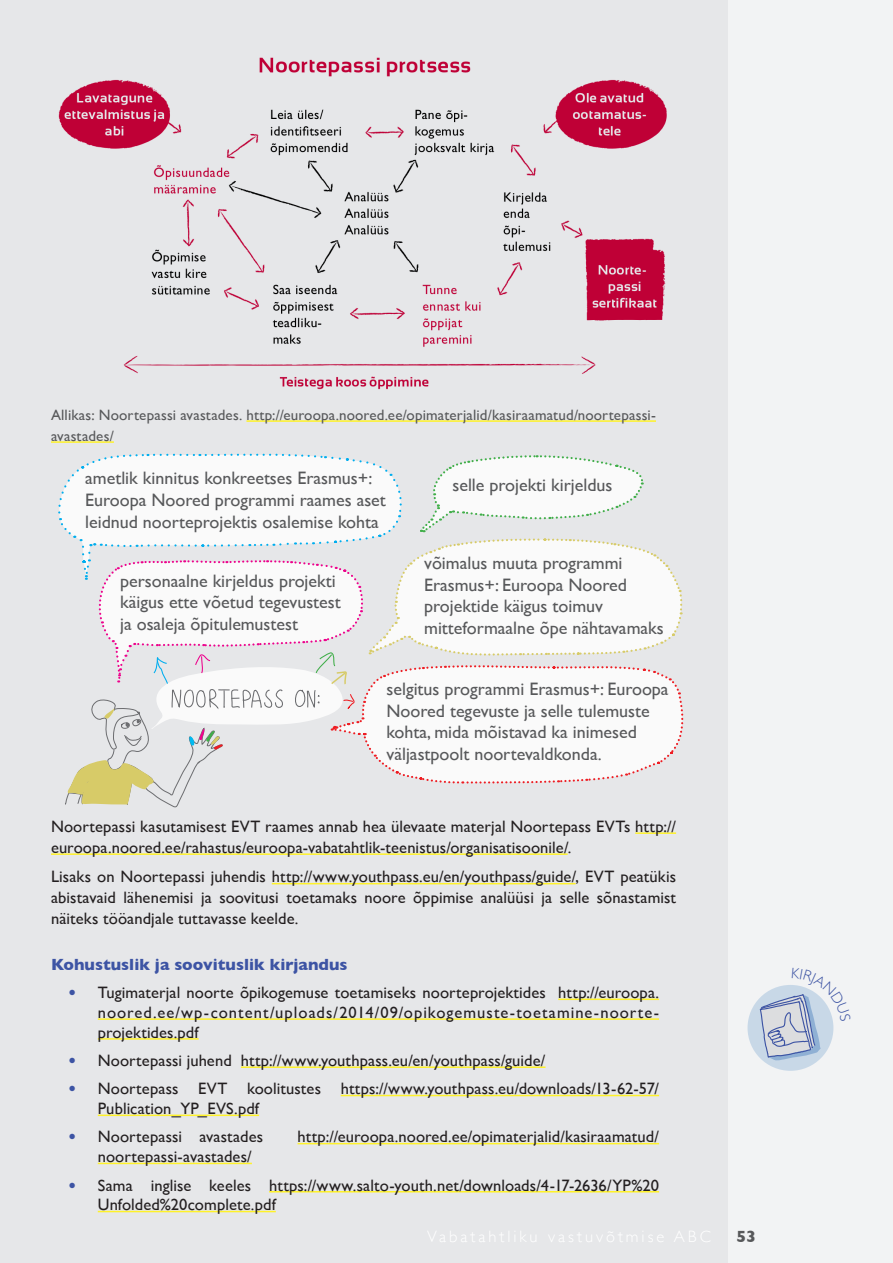
<style>
.page{position:relative;width:893px;height:1263px;background:#fff}
.page>*{position:absolute;margin:0;border:0;box-sizing:border-box;transform-origin:0 0}
.t1{font:18px/21.6px "Gill Sans";color:#57585a}
.Põhi_text_-_Paragrap{font:16.5px/19.8px "Gill Sans";letter-spacing:.005em;color:#231f20}
.t2{font:700 16.5px "Gill Sans";color:#3d54a4}
.t3{font:700 16.5px "Gill Sans";color:#57585a}
.Põhi_text_-_Paragrap-2{font:15px/21px "Gill Sans";letter-spacing:.01em;color:#57585a}
.s1{font-weight:700;color:#3d54a4}
</style>
<div class="page">
<div style="left:727px;top:0;width:166px;height:1263px;background:#f2f3f4"></div>
<div style="left:0;top:0;width:727px;height:1263px;background:#e6e7e9"></div>
<hr style="left:246px;top:420px;width:410px;height:2px;background:#fff229">
<hr style="left:51px;top:441px;width:63px;height:2px;background:#fff229">
<hr style="left:635px;top:832px;width:41px;height:2px;background:#fff229">
<hr style="left:51px;top:853px;width:517px;height:2px;background:#fff229">
<hr style="left:272px;top:883px;width:304px;height:1px;background:#fff229">
<hr style="left:558px;top:998px;width:101px;height:2px;background:#fff229">
<hr style="left:98px;top:1018px;width:561px;height:2px;background:#fff229">
<hr style="left:98px;top:1038px;width:101px;height:2px;background:#fff229">
<hr style="left:241px;top:1066px;width:304px;height:2px;background:#fff229">
<hr style="left:341px;top:1095px;width:318px;height:1px;background:#fff229">
<hr style="left:98px;top:1114px;width:161px;height:2px;background:#fff229">
<hr style="left:298px;top:1143px;width:361px;height:1px;background:#fff229">
<hr style="left:98px;top:1163px;width:154px;height:1px;background:#fff229">
<hr style="left:269px;top:1191px;width:390px;height:1px;background:#fff229">
<hr style="left:98px;top:1211px;width:178px;height:1px;background:#fff229">
<img style="left:58px;top:57px;width:609px;height:333px">
<div style="left:747px;top:985px;width:86px;height:86px;background:#c8d8e7;border-radius:50%"></div>
<svg style="left:58px;top:453px;width:626px;height:355px"></svg>
<svg style="left:759px;top:985px;width:75px;height:76px"></svg>
<p class="Põhi_text_-_Paragrap-2" style="left:51px;top:404px;width:606px">Allikas: Noortepassi avastades. http://euroopa.noored.ee/opimaterjalid/kasiraamatud/noortepassi&shy;avastades/</p>
<p class="t1" style="left:85px;top:467px;width:302px">ametlik kinnitus konkreetses Erasmus+:<br>Euroopa Noored programmi raames aset leidnud noorteprojektis osalemise kohta</p>
<p class="t1" style="left:452px;top:474px;width:162px">selle projekti kirjeldus</p>
<p class="t1" style="left:120px;top:570px;width:222px">personaalne kirjeldus projekti käigus ette võetud tegevustest ja osaleja õpitulemustest</p>
<p class="t1" style="left:424px;top:552px;width:241px">võimalus muuta programmi<br>Erasmus+: Euroopa Noored projektide käigus toimuv mitteformaalne õpe nähtavamaks</p>
<p class="t1" style="left:387px;top:678px;width:284px">selgitus programmi Erasmus+: Euroopa Noored tegevuste ja selle tulemuste kohta, mida mõistavad ka inimesed väljastpoolt noortevaldkonda.</p>
<p class="Põhi_text_-_Paragrap" style="left:51px;top:816px;width:627px;line-height:21px">Noortepassi kasutamisest EVT raames annab hea ülevaate materjal Noortepass EVTs http:// euroopa.noored.ee/rahastus/euroopa-vabatahtlik-teenistus/organisatisoonile/.</p>
<p class="Põhi_text_-_Paragrap" style="left:51px;top:866px;width:627px;line-height:21px;text-align:justify">Lisaks on Noortepassi juhendis http://www.youthpass.eu/en/youthpass/guide/, EVT peatükis abistavaid lähenemisi ja soovitusi toetamaks noore õppimise analüüsi ja selle sõnastamist näiteks tööandjale tuttavasse keelde.</p>
<p class="t2" style="left:51px;top:951px;width:298px">Kohustuslik ja soovituslik kirjandus</p>
<p class="Põhi_text_-_Paragrap" style="left:98px;top:982px;width:563px;text-align:justify;text-indent:-30px"><span class="s1">•</span> Tugimaterjal noorte õpikogemuse toetamiseks noorteprojektides http://euroopa. noored.ee/wp-content/uploads/2014/09/opikogemuste-toetamine-noorte&shy;projektides.pdf</p>
<p class="Põhi_text_-_Paragrap" style="left:68px;top:1050px;width:479px"><span class="s1">•</span> Noortepassi juhend http://www.youthpass.eu/en/youthpass/guide/</p>
<p class="Põhi_text_-_Paragrap" style="left:98px;top:1079px;width:563px;text-indent:-30px"><span class="s1">•</span> Noortepass EVT koolitustes https://www.youthpass.eu/downloads/13-62-57/<br>Publication_YP_EVS.pdf</p>
<p class="Põhi_text_-_Paragrap" style="left:68px;top:1127px;width:197px"><span class="s1">•</span> Noortepassi avastades</p>
<p class="Põhi_text_-_Paragrap" style="left:298px;top:1127px;width:363px">http://euroopa.noored.ee/opimaterjalid/kasiraamatud/</p>
<p class="Põhi_text_-_Paragrap" style="left:98px;top:1146px;width:156px">noortepassi-avastades/</p>
<p class="Põhi_text_-_Paragrap" style="left:98px;top:1175px;width:563px;text-indent:-30px"><span class="s1">•</span> Sama inglise keeles https://www.salto-youth.net/downloads/4-17-2636/YP%20<br>Unfolded%20complete.pdf</p>
<p class="t3" style="left:736px;top:1223px;width:21px">53</p>
</div>
